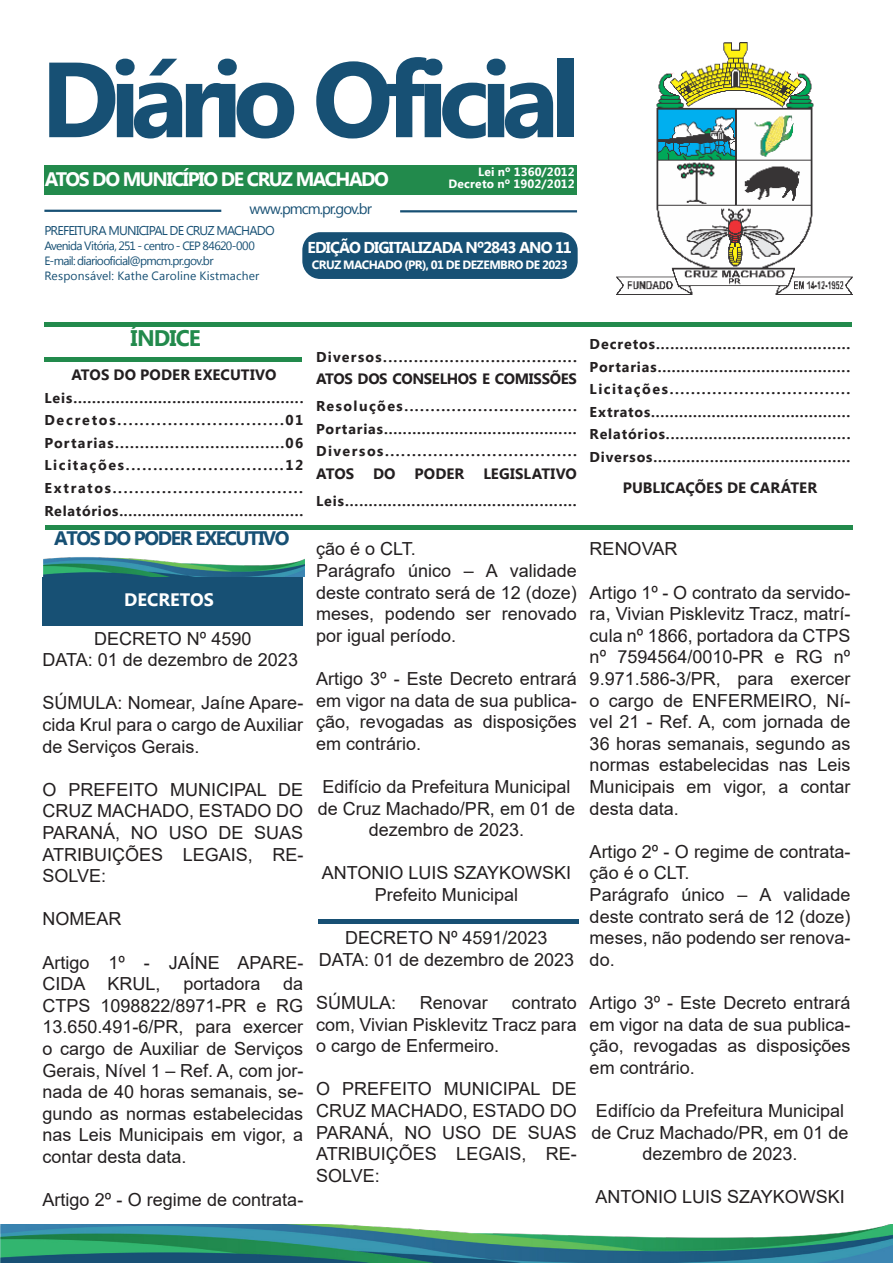
<style>
.page{position:relative;width:893px;height:1263px;background:#fff}
.page>*{position:absolute;margin:0;border:0;box-sizing:border-box;transform-origin:0 0}
.t1{font:700 106.5px "Myanmar Text";letter-spacing:-.085em;color:#175074}
.t2{font:700 22.5px "Myanmar Text";letter-spacing:-.04em;color:#228a4c}
.t3{font:700 19.5px "Myanmar Text";letter-spacing:-.075em;color:#fff}
.t4{font:700 19.5px "Myanmar Text";letter-spacing:-.07em;color:#175074}
.t5{font:18px/21.6px "Arial";color:#231f20;text-align:justify}
.t6{font:700 18px "Myanmar Text";color:#fff}
.t7{font:700 15.75px "Myanmar Text";letter-spacing:-.05em;color:#fff}
.t8{font:700 15px "Myanmar Text";color:#231f20}
.t9{font:700 15px "Myanmar Text";letter-spacing:-.025em;color:#231f20}
.t10{font:15px "Myanmar Text";letter-spacing:-.065em;color:#175074}
.t11{font:700 14.25px/22.5px "Myanmar Text";letter-spacing:.08em;color:#231f20}
.t12{font:700 14.25px "Myanmar Text";letter-spacing:.06em;color:#231f20}
.t13{font:700 14.25px "Myanmar Text";letter-spacing:.115em;color:#231f20}
.t14{font:700 14.25px "Myanmar Text";letter-spacing:.055em;color:#231f20}
.t15{font:700 14.25px "Myanmar Text";letter-spacing:.05em;color:#231f20}
.t16{font:700 14.25px "Myanmar Text";letter-spacing:.105em;color:#231f20}
.t17{font:700 14.25px "Myanmar Text";letter-spacing:.125em;color:#231f20}
.t18{font:12.75px "Myanmar Text";letter-spacing:-.06em;color:#175074}
.t19{font:12px "Myanmar Text";letter-spacing:-.05em;color:#175074}
.t20{font:12px "Myanmar Text";letter-spacing:.015em;color:#175074}
.t21{font:700 12px "Myanmar Text";letter-spacing:-.035em;color:#fff}
.t22{font:700 12px "Myanmar Text";letter-spacing:.015em;color:#fff}
.t23{font:700 12px "Myanmar Text";letter-spacing:.005em;color:#fff}
</style>
<div class="page">
<img style="left:616px;top:42px;width:236px;height:252px">
<div style="left:44px;top:165px;width:533px;height:29px;background:#228a4c"></div>
<hr style="left:44px;top:210px;width:177px;height:2px;background:#175074">
<hr style="left:400px;top:210px;width:177px;height:2px;background:#175074">
<div style="left:302px;top:232px;width:276px;height:47px;background:#175074;border-radius:18px"></div>
<hr style="left:44px;top:322px;width:808px;height:4px;background:#228a4c">
<hr style="left:45px;top:525px;width:808px;height:4px;background:#228a4c">
<div style="left:44px;top:357px;width:258px;height:5px;background:#228a4c"></div>
<img style="left:0;top:1224px;width:893px;height:39px">
<img style="left:43px;top:557px;width:261px;height:20px">
<svg style="left:318px;top:919px;width:261px;height:5px"></svg>
<div style="left:43px;top:577px;width:260px;height:49px;background:#175074"></div>
<p class="t1" style="left:41px;top:38px;width:541px">Diário Oficial</p>
<p class="t3" style="left:45px;top:168px;width:346px">ATOS DO MUNICÍPIO DE CRUZ MACHADO</p>
<p class="t23" style="left:478px;top:164px;width:98px">Lei nº 1360/2012</p>
<p class="t22" style="left:448px;top:176px;width:128px">Decreto nº 1902/2012</p>
<p class="t10" style="left:249px;top:200px;width:124px">www.pmcm.pr.gov.br</p>
<p class="t18" style="left:44px;top:223px;width:232px">PREFEITURA MUNICIPAL DE CRUZ MACHADO</p>
<p class="t19" style="left:44px;top:239px;width:212px">Avenida Vitória, 251 - centro - CEP 84620-000</p>
<p class="t19" style="left:44px;top:254px;width:171px">E-mail: diariooficial@pmcm.pr.gov.br</p>
<p class="t20" style="left:44px;top:269px;width:217px">Responsável: Kathe Caroline Kistmacher</p>
<p class="t7" style="left:308px;top:238px;width:266px">EDIÇÃO DIGITALIZADA Nº2843 ANO 11</p>
<p class="t21" style="left:312px;top:258px;width:257px">CRUZ MACHADO (PR), 01 DE DEZEMBRO DE 2023</p>
<p class="t2" style="left:131px;top:325px;width:72px">ÍNDICE</p>
<p class="t8" style="left:71px;top:366px;width:207px">ATOS DO PODER EXECUTIVO</p>
<p class="t11" style="left:44px;top:387px;width:261px">Leis.................................................</p>
<p class="t17" style="left:44px;top:412px;width:260px">Decretos..............................01</p>
<p class="t11" style="left:44px;top:432px;width:260px">Portarias..................................06</p>
<p class="t13" style="left:44px;top:457px;width:260px">Licitações.............................12</p>
<p class="t13" style="left:44px;top:480px;width:260px">Extratos...................................</p>
<p class="t15" style="left:44px;top:502px;width:260px">Relatórios........................................</p>
<p class="t4" style="left:54px;top:527px;width:237px">ATOS DO PODER EXECUTIVO</p>
<p class="t6" style="left:124px;top:589px;width:91px">DECRETOS</p>
<p class="t5" style="left:94px;top:627px;width:159px">DECRETO Nº 4590</p>
<p class="t5" style="left:43px;top:649px;width:257px">DATA: 01 de dezembro de 2023</p>
<p class="t5" style="left:43px;top:692px;width:262px">SÚMULA: Nomear, Jaíne Apare&shy;cida Krul para o cargo de Auxiliar de Serviços Gerais.</p>
<p class="t5" style="left:43px;top:778px;width:262px">O PREFEITO MUNICIPAL DE CRUZ MACHADO, ESTADO DO PARANÁ, NO USO DE SUAS ATRIBUIÇÕES LEGAIS, RE-SOLVE:</p>
<p class="t5" style="left:43px;top:908px;width:81px">NOMEAR</p>
<p class="t5" style="left:43px;top:951px;width:262px">Artigo 1º - JAÍNE APARE-<br>CIDA KRUL,</p>
<p class="t5" style="left:43px;top:973px;width:262px;text-indent:241px">da CTPS 1098822/8971-PR e RG 13.650.491-6/PR, para exercer o cargo de Auxiliar de Serviços Gerais, Nível 1 – Ref. A, com jor&shy;nada de 40 horas semanais, se&shy;gundo as normas estabelecidas nas Leis Municipais em vigor, a contar desta data.</p>
<p class="t5" style="left:43px;top:1189px;width:262px">Artigo 2º - O regime de contrata-</p>
<p class="t5" style="left:183px;top:973px;width:79px">portadora</p>
<p class="t11" style="left:316px;top:345px;width:262px">Diversos......................................</p>
<p class="t9" style="left:316px;top:370px;width:262px">ATOS DOS CONSELHOS E COMISSÕES</p>
<p class="t11" style="left:316px;top:395px;width:262px">Resoluções.................................<br>Portarias.........................................</p>
<p class="t16" style="left:316px;top:443px;width:262px">Diversos....................................</p>
<p class="t8" style="left:316px;top:465px;width:40px">ATOS</p>
<p class="t8" style="left:373px;top:465px;width:24px">DO</p>
<p class="t8" style="left:415px;top:465px;width:51px">PODER</p>
<p class="t8" style="left:483px;top:465px;width:95px">LEGISLATIVO</p>
<p class="t11" style="left:316px;top:489px;width:262px">Leis.................................................</p>
<p class="t5" style="left:316px;top:538px;width:101px">ção é o CLT.</p>
<p class="t5" style="left:316px;top:560px;width:262px">Parágrafo único – A validade deste contrato será de 12 (doze) meses, podendo ser renovado por igual período.</p>
<p class="t5" style="left:316px;top:668px;width:262px">Artigo 3º - Este Decreto entrará em vigor na data de sua publica&shy;ção, revogadas as disposições em contrário.</p>
<p class="t5" style="left:318px;top:776px;width:259px;text-align:center">Edifício da Prefeitura Municipal de Cruz Machado/PR, em 01 de dezembro de 2023.</p>
<p class="t5" style="left:322px;top:862px;width:251px">ANTONIO LUIS SZAYKOWSKI</p>
<p class="t5" style="left:375px;top:884px;width:145px">Prefeito Municipal</p>
<p class="t5" style="left:345px;top:927px;width:204px">DECRETO Nº 4591/2023</p>
<p class="t5" style="left:319px;top:948px;width:257px">DATA: 01 de dezembro de 2023</p>
<p class="t5" style="left:316px;top:992px;width:82px">SÚMULA:</p>
<p class="t5" style="left:420px;top:992px;width:70px">Renovar</p>
<p class="t5" style="left:316px;top:992px;width:262px;text-indent:196px">contrato com, Vivian Pisklevitz Tracz para o cargo de Enfermeiro.</p>
<p class="t5" style="left:316px;top:1078px;width:262px">O PREFEITO MUNICIPAL DE CRUZ MACHADO, ESTADO DO PARANÁ, NO USO DE SUAS ATRIBUIÇÕES LEGAIS, RE-SOLVE:</p>
<p class="t11" style="left:590px;top:333px;width:262px">Decretos.........................................</p>
<p class="t11" style="left:590px;top:356px;width:262px">Portarias.........................................<br>Licitações..................................</p>
<p class="t14" style="left:590px;top:404px;width:262px">Extratos...........................................</p>
<p class="t12" style="left:590px;top:426px;width:262px">Relatórios.......................................</p>
<p class="t12" style="left:590px;top:449px;width:262px">Diversos..........................................</p>
<p class="t8" style="left:623px;top:479px;width:196px">PUBLICAÇÕES DE CARÁTER</p>
<p class="t5" style="left:590px;top:538px;width:89px">RENOVAR</p>
<p class="t5" style="left:590px;top:581px;width:262px">Artigo 1º - O contrato da servido&shy;ra, Vivian Pisklevitz Tracz, matrí&shy;cula nº 1866, portadora da CTPS nº 7594564/0010-PR e RG nº 9.971.586-3/PR, para exercer o cargo de ENFERMEIRO, Ní&shy;vel 21 - Ref. A, com jornada de 36 horas semanais, segundo as normas estabelecidas nas Leis Municipais em vigor, a contar desta data.</p>
<p class="t5" style="left:590px;top:840px;width:262px">Artigo 2º - O regime de contrata&shy;ção é o CLT.</p>
<p class="t5" style="left:590px;top:884px;width:262px">Parágrafo único – A validade deste contrato será de 12 (doze) meses, não podendo ser renova&shy;do.</p>
<p class="t5" style="left:590px;top:992px;width:262px">Artigo 3º - Este Decreto entrará em vigor na data de sua publica&shy;ção, revogadas as disposições em contrário.</p>
<p class="t5" style="left:591px;top:1100px;width:259px;text-align:center">Edifício da Prefeitura Municipal de Cruz Machado/PR, em 01 de dezembro de 2023.</p>
<p class="t5" style="left:595px;top:1186px;width:251px">ANTONIO LUIS SZAYKOWSKI</p>
</div>
